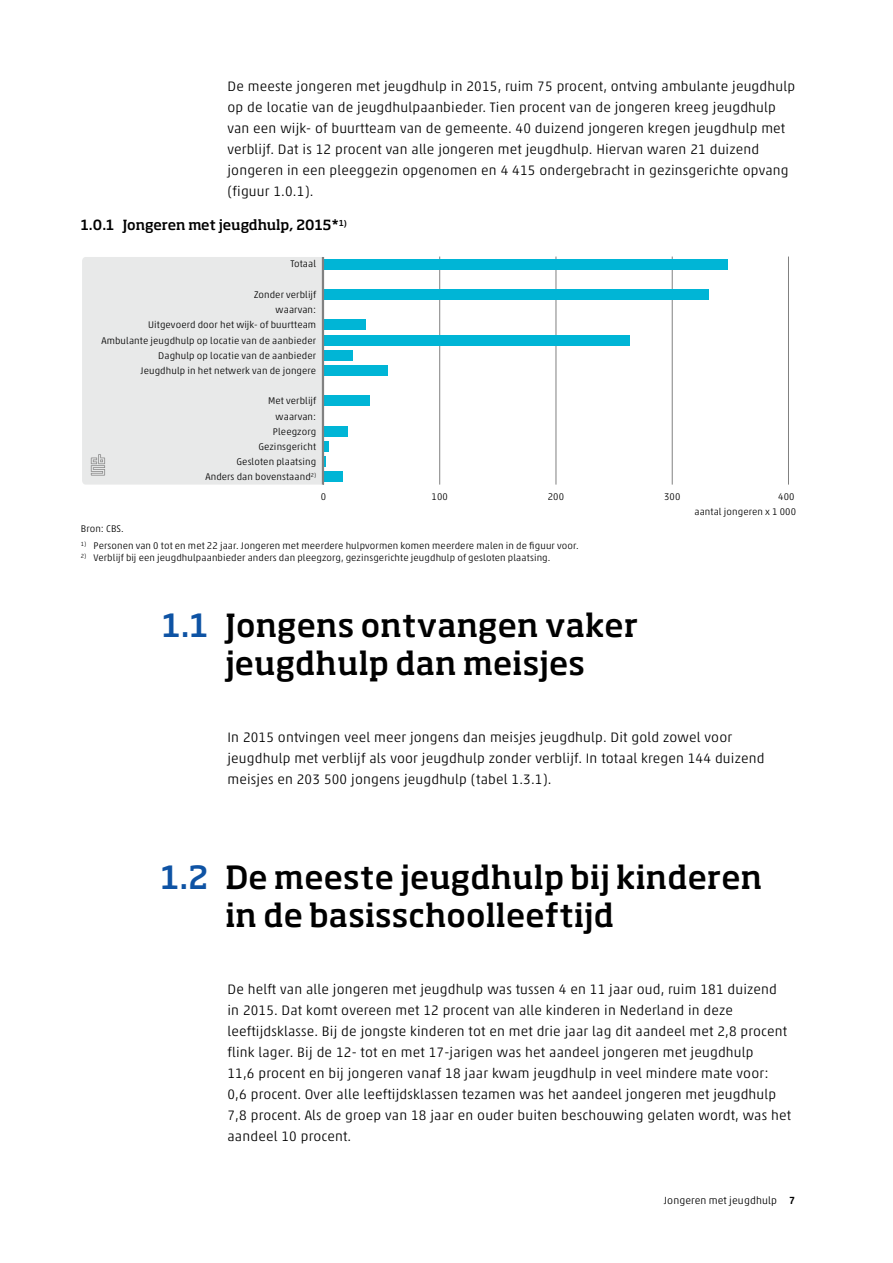
<style>
.page{position:relative;width:893px;height:1263px;background:#fff}
.page>*{position:absolute;margin:0;border:0;box-sizing:border-box;transform-origin:0 0}
.t1{font:500 31.5px/37.5px "Soho Pro";letter-spacing:.005em;color:#000;text-align:center}
.t2{font:300 13.8px/21px "Akko Pro";letter-spacing:.01em;color:#000}
.t3{font:500 13.8px "Soho Pro";letter-spacing:-.005em;color:#000}
.t4{font:300 10.5px "Akko Pro";letter-spacing:.01em;color:#000}
.t5{font:300 9.75px "Akko Pro";letter-spacing:.01em;color:#000}
.s1{color:#0e53a4}
.s2{font-weight:500}
</style>
<div class="page">
<div style="left:82px;top:257px;width:240px;height:228px;background:#e8e9e9"></div>
<svg style="left:91px;top:454px;width:14px;height:22px"></svg>
<hr style="left:439px;top:257px;width:1px;height:228px;background:#818181">
<hr style="left:556px;top:257px;width:1px;height:228px;background:#818181">
<hr style="left:672px;top:257px;width:1px;height:228px;background:#818181">
<hr style="left:788px;top:257px;width:1px;height:228px;background:#818181">
<div style="left:323px;top:259px;width:405px;height:11px;background:#00b5d6"></div>
<div style="left:323px;top:289px;width:386px;height:11px;background:#00b5d6"></div>
<div style="left:323px;top:319px;width:43px;height:11px;background:#00b5d6"></div>
<div style="left:323px;top:335px;width:307px;height:11px;background:#00b5d6"></div>
<div style="left:323px;top:350px;width:30px;height:11px;background:#00b5d6"></div>
<div style="left:323px;top:365px;width:65px;height:11px;background:#00b5d6"></div>
<div style="left:323px;top:395px;width:47px;height:11px;background:#00b5d6"></div>
<div style="left:323px;top:426px;width:25px;height:11px;background:#00b5d6"></div>
<svg style="left:324px;top:441px;width:5px;height:11px"></svg>
<svg style="left:324px;top:456px;width:2px;height:11px"></svg>
<div style="left:323px;top:471px;width:19px;height:11px;background:#00b5d6"></div>
<hr style="left:322px;top:257px;width:2px;height:228px;background:#818181">
<p class="t2" style="left:227px;top:76px;width:569px">De meeste jongeren met jeugdhulp in 2015, ruim 75 procent, ontving ambulante jeugdhulp op de locatie van de jeugdhulpaanbieder. Tien procent van de jongeren kreeg jeugdhulp van een wijk- of buurtteam van de gemeente. 40 duizend jongeren kregen jeugdhulp met verblijf. Dat is 12 procent van alle jongeren met jeugdhulp. Hiervan waren 21 duizend jongeren in een pleeggezin opgenomen en 4 415 ondergebracht in gezinsgerichte opvang (figuur 1.0.1).</p>
<p class="t3" style="left:81px;top:215px;width:268px">1.0.1 Jongeren met jeugdhulp, 2015*<sup>1)</sup></p>
<p class="t5" style="left:290px;top:258px;width:27px">Totaal</p>
<p class="t5" style="left:254px;top:289px;width:64px">Zonder verblĳf</p>
<p class="t5" style="left:276px;top:304px;width:42px">waarvan:</p>
<p class="t5" style="left:148px;top:319px;width:170px">Uitgevoerd door het wĳk- of buurtteam</p>
<p class="t5" style="left:101px;top:334px;width:216px">Ambulante jeugdhulp op locatie van de aanbieder</p>
<p class="t5" style="left:158px;top:349px;width:159px">Daghulp op locatie van de aanbieder</p>
<p class="t5" style="left:141px;top:365px;width:177px">Jeugdhulp in het netwerk van de jongere</p>
<p class="t5" style="left:268px;top:395px;width:50px">Met verblĳf</p>
<p class="t5" style="left:276px;top:410px;width:42px">waarvan:</p>
<p class="t5" style="left:273px;top:425px;width:45px">Pleegzorg</p>
<p class="t5" style="left:258px;top:441px;width:59px">Gezinsgericht</p>
<p class="t5" style="left:236px;top:456px;width:81px">Gesloten plaatsing</p>
<p class="t5" style="left:205px;top:471px;width:112px">Anders dan bovenstaand<sup>2)</sup></p>
<p class="t5" style="left:321px;top:490px;width:7px">0</p>
<p class="t5" style="left:432px;top:490px;width:18px">100</p>
<p class="t5" style="left:548px;top:490px;width:18px">200</p>
<p class="t5" style="left:664px;top:490px;width:18px">300</p>
<p class="t5" style="left:778px;top:490px;width:18px">400</p>
<p class="t5" style="left:81px;top:522px;width:45px">Bron: CBS.</p>
<p class="t5" style="left:81px;top:540px;width:499px"><sup>1)</sup> Personen van 0 tot en met 22 jaar. Jongeren met meerdere hulpvormen komen meerdere malen in de figuur voor.</p>
<p class="t5" style="left:81px;top:551px;width:471px"><sup>2)</sup> Verblĳf bĳ een jeugdhulpaanbieder anders dan pleegzorg, gezinsgerichte jeugdhulp of gesloten plaatsing.</p>
<h1 class="t1" style="left:162px;top:605px;width:477px"><span class="s1">1.1</span> Jongens ontvangen vaker jeugdhulp dan meisjes</h1>
<p class="t5" style="left:694px;top:505px;width:103px">aantal jongeren x 1 000</p>
<p class="t2" style="left:227px;top:727px;width:538px">In 2015 ontvingen veel meer jongens dan meisjes jeugdhulp. Dit gold zowel voor jeugdhulp met verblijf als voor jeugdhulp zonder verblijf. In totaal kregen 144 duizend meisjes en 203 500 jongens jeugdhulp (tabel 1.3.1).</p>
<h1 class="t1" style="left:225px;top:857px;width:538px;text-align:left;text-indent:-64px"><span class="s1">1.2</span> De meeste jeugdhulp bij kinderen in de basisschoolleeftijd</h1>
<p class="t2" style="left:227px;top:979px;width:565px">De helft van alle jongeren met jeugdhulp was tussen 4 en 11 jaar oud, ruim 181 duizend in 2015. Dat komt overeen met 12 procent van alle kinderen in Nederland in deze leeftijdsklasse. Bij de jongste kinderen tot en met drie jaar lag dit aandeel met 2,8 procent flink lager. Bij de 12- tot en met 17-jarigen was het aandeel jongeren met jeugdhulp<br>11,6 procent en bij jongeren vanaf 18 jaar kwam jeugdhulp in veel mindere mate voor:<br>0,6 procent. Over alle leeftijdsklassen tezamen was het aandeel jongeren met jeugdhulp 7,8 procent. Als de groep van 18 jaar en ouder buiten beschouwing gelaten wordt, was het aandeel 10 procent.</p>
<p class="t4" style="left:664px;top:1194px;width:133px">Jongeren met jeugdhulp <span class="s2">7</span></p>
</div>
